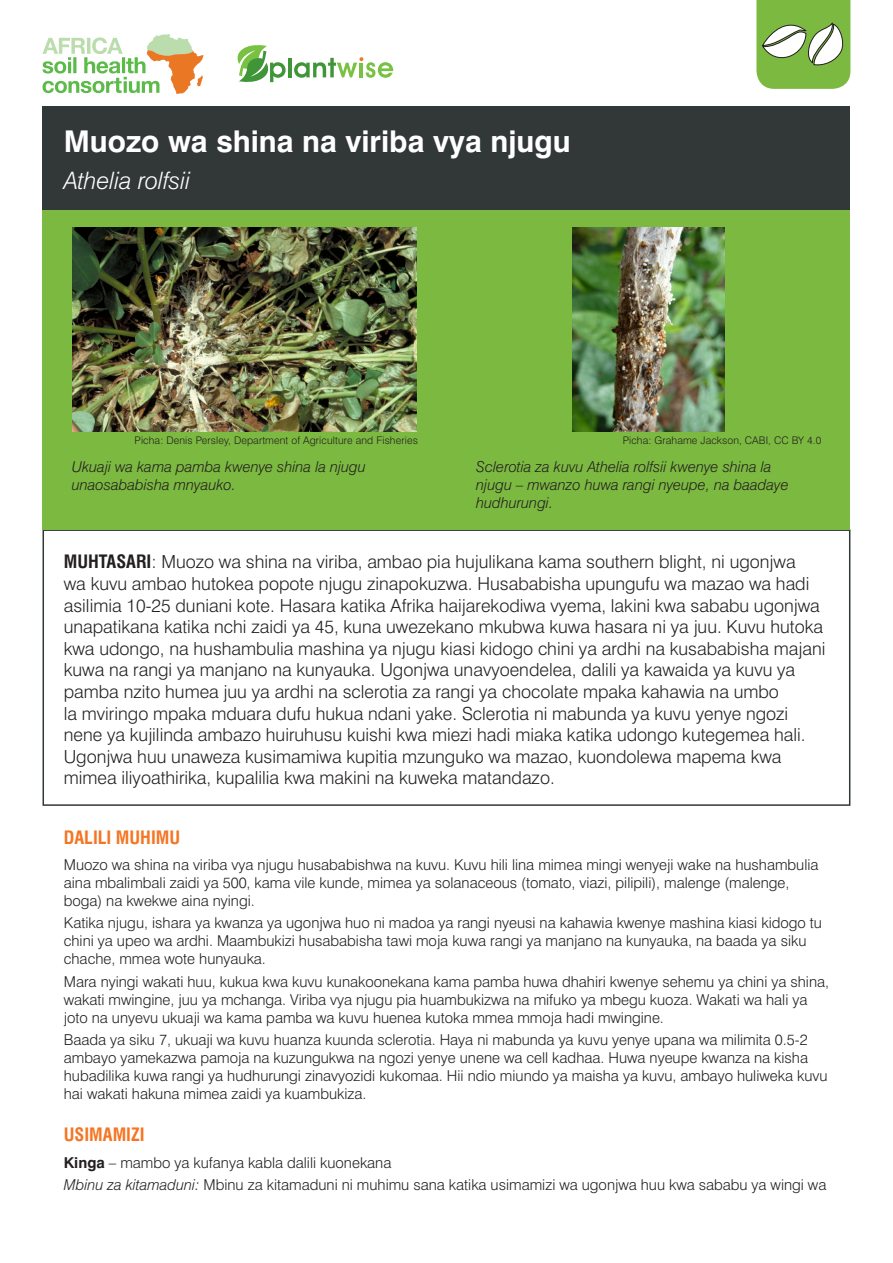
<style>
.page{position:relative;width:893px;height:1263px;background:#fff}
.page>*{position:absolute;margin:0;border:0;box-sizing:border-box;transform-origin:0 0}
.Disease_Title{font:700 30px "Swiss 721 BT";color:#fff}
.Disease_Latin{font:italic 300 24px "Swiss 721 BT";color:#fff}
.Summery_Text{font:300 18px/21.6px "Swiss 721 BT";color:#231f20}
.Orange_Headings{font:700 condensed 18px "Swiss 721 BT";color:#f57523}
.Body_Text{font:300 15px/18px "Swiss 721 BT";color:#231f20}
.image_caption{font:italic 300 15px/18px "Swiss 721 BT";color:#231f20}
.Image_credit{font:300 10.5px "Swiss 721 BT";letter-spacing:.01em;color:#231f20}
.s1{font-weight:700;font-stretch:condensed}
.s2{font-weight:700}
.s3{font-style:italic}
</style>
<div class="page">
<svg style="left:43px;top:34px;width:160px;height:60px"></svg>
<hr style="left:288px;top:58px;width:4px;height:19px;background:#3f9537">
<svg style="left:294px;top:57px;width:99px;height:21px"></svg>
<svg style="left:238px;top:45px;width:48px;height:37px"></svg>
<div style="left:43px;top:106px;width:807px;height:104px;background:#323738"></div>
<div style="left:43px;top:529px;width:807px;height:277px;border:2px solid #323738"></div>
<div style="left:43px;top:210px;width:807px;height:319px;background:#7cb941"></div>
<img style="left:72px;top:227px;width:345px;height:204px">
<img style="left:572px;top:227px;width:153px;height:204px">
<svg style="left:756px;top:0;width:94px;height:89px"></svg>
<p class="Disease_Title" style="left:64px;top:123px;width:508px">Muozo wa shina na viriba vya njugu</p>
<p class="Disease_Latin" style="left:64px;top:166px;width:128px">Athelia rolfsii</p>
<p class="Image_credit" style="left:135px;top:434px;width:285px">Picha: Denis Persley, Department of Agriculture and Fisheries</p>
<p class="Image_credit" style="left:623px;top:434px;width:200px">Picha: Grahame Jackson, CABI, CC BY 4.0</p>
<p class="image_caption" style="left:72px;top:457px;width:296px">Ukuaji wa kama pamba kwenye shina la njugu unaosababisha mnyauko.</p>
<p class="image_caption" style="left:476px;top:457px;width:314px">Sclerotia za kuvu Athelia rolfsii kwenye shina la njugu – mwanzo huwa rangi nyeupe, na baadaye hudhurungi.</p>
<p class="Summery_Text" style="left:64px;top:551px;width:763px"><span class="s1">MUHTASARI</span>: Muozo wa shina na viriba, ambao pia hujulikana kama southern blight, ni ugonjwa<br>wa kuvu ambao hutokea popote njugu zinapokuzwa. Husababisha upungufu wa mazao wa hadi asilimia 10-25 duniani kote. Hasara katika Afrika haijarekodiwa vyema, lakini kwa sababu ugonjwa unapatikana katika nchi zaidi ya 45, kuna uwezekano mkubwa kuwa hasara ni ya juu. Kuvu hutoka kwa udongo, na hushambulia mashina ya njugu kiasi kidogo chini ya ardhi na kusababisha majani kuwa na rangi ya manjano na kunyauka. Ugonjwa unavyoendelea, dalili ya kawaida ya kuvu ya pamba nzito humea juu ya ardhi na sclerotia za rangi ya chocolate mpaka kahawia na umbo<br>la mviringo mpaka mduara dufu hukua ndani yake. Sclerotia ni mabunda ya kuvu yenye ngozi nene ya kujilinda ambazo huiruhusu kuishi kwa miezi hadi miaka katika udongo kutegemea hali.<br>Ugonjwa huu unaweza kusimamiwa kupitia mzunguko wa mazao, kuondolewa mapema kwa mimea iliyoathirika, kupalilia kwa makini na kuweka matandazo.</p>
<p class="Orange_Headings" style="left:64px;top:826px;width:118px">DALILI MUHIMU</p>
<p class="Body_Text" style="left:64px;top:856px;width:756px">Muozo wa shina na viriba vya njugu husababishwa na kuvu. Kuvu hili lina mimea mingi wenyeji wake na hushambulia aina mbalimbali zaidi ya 500, kama vile kunde, mimea ya solanaceous (tomato, viazi, pilipili), malenge (malenge, boga) na kwekwe aina nyingi.</p>
<p class="Body_Text" style="left:64px;top:914px;width:760px">Katika njugu, ishara ya kwanza ya ugonjwa huo ni madoa ya rangi nyeusi na kahawia kwenye mashina kiasi kidogo tu chini ya upeo wa ardhi. Maambukizi husababisha tawi moja kuwa rangi ya manjano na kunyauka, na baada ya siku chache, mmea wote hunyauka.</p>
<p class="Body_Text" style="left:64px;top:972px;width:767px">Mara nyingi wakati huu, kukua kwa kuvu kunakoonekana kama pamba huwa dhahiri kwenye sehemu ya chini ya shina, wakati mwingine, juu ya mchanga. Viriba vya njugu pia huambukizwa na mifuko ya mbegu kuoza. Wakati wa hali ya joto na unyevu ukuaji wa kama pamba wa kuvu huenea kutoka mmea mmoja hadi mwingine.</p>
<p class="Body_Text" style="left:64px;top:1030px;width:765px">Baada ya siku 7, ukuaji wa kuvu huanza kuunda sclerotia. Haya ni mabunda ya kuvu yenye upana wa milimita 0.5-2 ambayo yamekazwa pamoja na kuzungukwa na ngozi yenye unene wa cell kadhaa. Huwa nyeupe kwanza na kisha hubadilika kuwa rangi ya hudhurungi zinavyozidi kukomaa. Hii ndio miundo ya maisha ya kuvu, ambayo huliweka kuvu hai wakati hakuna mimea zaidi ya kuambukiza.</p>
<p class="Orange_Headings" style="left:64px;top:1124px;width:82px">USIMAMIZI</p>
<p class="Body_Text" style="left:64px;top:1153px;width:329px"><span class="s2">Kinga</span> – mambo ya kufanya kabla dalili kuonekana</p>
<p class="Body_Text" style="left:64px;top:1175px;width:764px"><span class="s3">Mbinu za kitamaduni:</span> Mbinu za kitamaduni ni muhimu sana katika usimamizi wa ugonjwa huu kwa sababu ya wingi wa</p>
</div>
